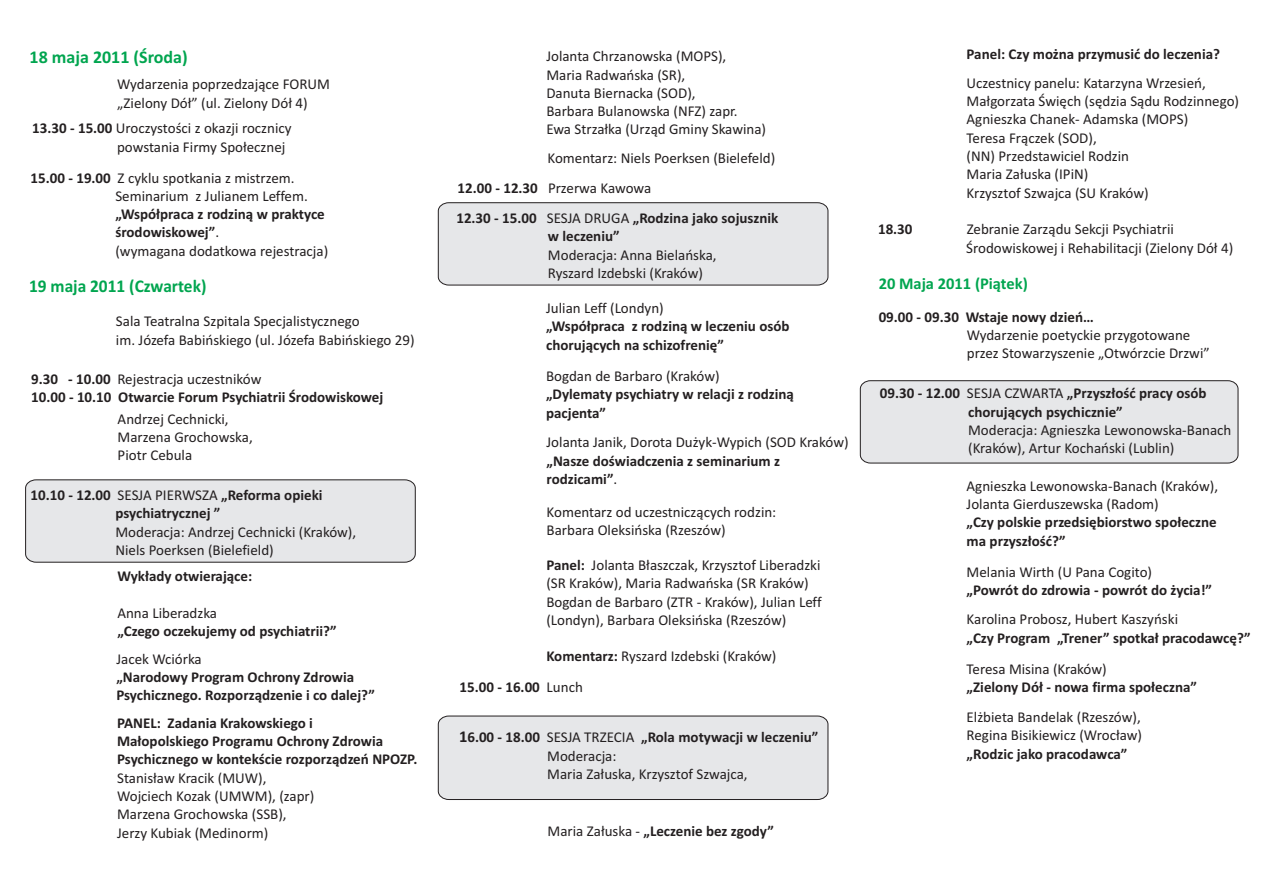
<style>
.page{position:relative;width:1263px;height:893px;background:#fff}
.page>*{position:absolute;margin:0;border:0;box-sizing:border-box;transform-origin:0 0}
.t1{font:700 18px "Calibri";color:#00a54f;scale:.96 1}
.t2{font:700 18px "Calibri";color:#00a54f}
.t3{font:700 16.5px "Calibri";color:#00a54f}
.t4{font:15px/18.3px "Calibri";color:#231f20}
.t5{font:700 15px/18.3px "Calibri";color:#231f20}
.s1{font-weight:700}
.s2{font-weight:400}
.s3{font-weight:700;font-size:16.5px}
</style>
<div class="page">
<div style="left:437px;top:202px;width:392px;height:84px;background:#e6e7e9"></div>
<div style="left:25px;top:479px;width:391px;height:84px;background:#e6e7e9"></div>
<div style="left:859px;top:380px;width:380px;height:84px;background:#e6e7e9"></div>
<div style="left:437px;top:715px;width:392px;height:85px;background:#e6e7e9"></div>
<p class="t2" style="left:30px;top:49px;width:160px">18 maja 2011 (Środa)</p>
<p class="t4" style="left:117px;top:77px;width:214px">Wydarzenia poprzedzające FORUM „Zielony Dół” (ul. Zielony Dół 4)</p>
<p class="t4" style="left:117px;top:121px;width:176px;text-indent:-85px"><span class="s1">13.30 - 15.00</span> Uroczystości z okazji rocznicy powstania Firmy Społecznej</p>
<p class="t4" style="left:115px;top:170px;width:194px;text-indent:-85px"><span class="s1">15.00 - 19.00</span> Z cyklu spotkania z mistrzem.<br>Seminarium z Julianem Leffem.</p>
<p class="t5" style="left:115px;top:206px;width:214px">„Współpraca z rodziną w praktyce środowiskowej”<span class="s2">.<br>(wymagana dodatkowa rejestracja)</span></p>
<p class="t1" style="left:29px;top:278px;width:186px">19 maja 2011 (Czwartek)</p>
<p class="t4" style="left:116px;top:313px;width:300px">Sala Teatralna Szpitala Specjalistycznego<br>im. Józefa Babińskiego (ul. Józefa Babińskiego 29)</p>
<p class="t5" style="left:31px;top:371px;width:354px">9.30 - 10.00 <span class="s2">Rejestracja uczestników<br></span>10.00 - 10.10 Otwarcie Forum Psychiatrii Środowiskowej</p>
<p class="t4" style="left:118px;top:411px;width:137px">Andrzej Cechnicki,<br>Marzena Grochowska,<br>Piotr Cebula</p>
<p class="t5" style="left:115px;top:487px;width:209px;text-indent:-85px">10.10 - 12.00 <span class="s2">SESJA PIERWSZA</span> „Reforma opieki psychiatrycznej ”</p>
<p class="t4" style="left:115px;top:524px;width:242px">Moderacja: Andrzej Cechnicki (Kraków),<br>Niels Poerksen (Bielefield)</p>
<p class="t5" style="left:117px;top:568px;width:136px">Wykłady otwierające:</p>
<p class="t4" style="left:117px;top:605px;width:101px">Anna Liberadzka</p>
<p class="t5" style="left:117px;top:623px;width:221px">„Czego oczekujemy od psychiatrii?”</p>
<p class="t4" style="left:116px;top:651px;width:87px">Jacek Wciórka</p>
<p class="t5" style="left:116px;top:669px;width:260px">„Narodowy Program Ochrony Zdrowia<br>Psychicznego. Rozporządzenie i co dalej?”</p>
<p class="t5" style="left:117px;top:715px;width:302px">PANEL: Zadania Krakowskiego i<br>Małopolskiego Programu Ochrony Zdrowia<br>Psychicznego w kontekście rozporządzeń NPOZP.</p>
<p class="t4" style="left:117px;top:770px;width:199px">Stanisław Kracik (MUW),<br>Wojciech Kozak (UMWM), (zapr)<br>Marzena Grochowska (SSB),<br>Jerzy Kubiak (Medinorm)</p>
<p class="t4" style="left:546px;top:48px;width:221px">Jolanta Chrzanowska (MOPS),<br>Maria Radwańska (SR),<br>Danuta Biernacka (SOD),<br>Barbara Bulanowska (NFZ) zapr.<br>Ewa Strzałka (Urząd Gminy Skawina)</p>
<p class="t4" style="left:547px;top:150px;width:229px">Komentarz: Niels Poerksen (Bielefeld)</p>
<p class="t5" style="left:456px;top:174px;width:323px;line-height:30.3px">12.00 - 12.30 <span class="s2">Przerwa Kawowa<br></span>12.30 - 15.00 <span class="s2">SESJA DRUGA</span> „Rodzina jako sojusznik</p>
<p class="t5" style="left:548px;top:228px;width:73px">w leczeniu”</p>
<p class="t4" style="left:548px;top:247px;width:170px">Moderacja: Anna Bielańska,<br>Ryszard Izdebski (Kraków)</p>
<p class="t4" style="left:546px;top:300px;width:119px">Julian Leff (Londyn)</p>
<p class="t5" style="left:546px;top:318px;width:245px">„Współpraca z rodziną w leczeniu osób chorujących na schizofrenię”</p>
<p class="t4" style="left:546px;top:368px;width:175px">Bogdan de Barbaro (Kraków)</p>
<p class="t5" style="left:546px;top:386px;width:249px">„Dylematy psychiatry w relacji z rodziną pacjenta”</p>
<p class="t4" style="left:546px;top:434px;width:304px">Jolanta Janik, Dorota Dużyk-Wypich (SOD Kraków)</p>
<p class="t5" style="left:546px;top:453px;width:235px">„Nasze doświadczenia z seminarium z rodzicami”<span class="s2">.</span></p>
<p class="t4" style="left:547px;top:504px;width:231px">Komentarz od uczestniczących rodzin:<br>Barbara Oleksińska (Rzeszów)</p>
<p class="t4" style="left:546px;top:557px;width:277px"><span class="s1">Panel:</span> Jolanta Błaszczak, Krzysztof Liberadzki (SR Kraków), Maria Radwańska (SR Kraków)<br>Bogdan de Barbaro (ZTR - Kraków), Julian Leff (Londyn), Barbara Oleksińska (Rzeszów)</p>
<p class="t4" style="left:546px;top:649px;width:232px"><span class="s1">Komentarz:</span> Ryszard Izdebski (Kraków)</p>
<p class="t5" style="left:460px;top:679px;width:125px">15.00 - 16.00 <span class="s2">Lunch</span></p>
<p class="t4" style="left:547px;top:729px;width:273px;text-indent:-88px"><span class="s3">1</span><span class="s1">6.00 - 18.00</span> SESJA TRZECIA <span class="s1">„Rola motywacji w leczeniu”<br></span>Moderacja:<br>Maria Załuska, Krzysztof Szwajca,</p>
<p class="t5" style="left:548px;top:823px;width:228px"><span class="s2">Maria Załuska -</span> „Leczenie bez zgody”</p>
<p class="t5" style="left:967px;top:46px;width:255px">Panel: Czy można przymusić do leczenia?</p>
<p class="t4" style="left:967px;top:75px;width:274px">Uczestnicy panelu: Katarzyna Wrzesień,<br>Małgorzata Święch (sędzia Sądu Rodzinnego)<br>Agnieszka Chanek- Adamska (MOPS)<br>Teresa Frączek (SOD),<br>(NN) Przedstawiciel Rodzin<br>Maria Załuska (IPiN)<br>Krzysztof Szwajca (SU Kraków)</p>
<p class="t5" style="left:878px;top:221px;width:36px">18.30</p>
<p class="t4" style="left:966px;top:221px;width:269px">Zebranie Zarządu Sekcji Psychiatrii<br>Środowiskowej i Rehabilitacji (Zielony Dół 4)</p>
<p class="t3" style="left:879px;top:276px;width:151px">20 Maja 2011 (Piątek)</p>
<p class="t5" style="left:879px;top:309px;width:217px">09.00 - 09.30 Wstaje nowy dzień…</p>
<p class="t4" style="left:967px;top:327px;width:245px">Wydarzenie poetyckie przygotowane przez Stowarzyszenie „Otwórzcie Drzwi”</p>
<p class="t5" style="left:880px;top:385px;width:328px;text-align:center">09.30 - 12.00 <span class="s2">SESJA CZWARTA</span> „Przyszłość pracy osób chorujących psychicznie”</p>
<p class="t4" style="left:968px;top:422px;width:265px">Moderacja: Agnieszka Lewonowska-Banach (Kraków), Artur Kochański (Lublin)</p>
<p class="t4" style="left:967px;top:478px;width:253px">Agnieszka Lewonowska-Banach (Kraków),<br>Jolanta Gierduszewska (Radom)</p>
<p class="t5" style="left:967px;top:514px;width:252px">„Czy polskie przedsiębiorstwo społeczne ma przyszłość?”</p>
<p class="t4" style="left:967px;top:564px;width:187px">Melania Wirth (U Pana Cogito)</p>
<p class="t5" style="left:967px;top:582px;width:247px">„Powrót do zdrowia - powrót do życia!”</p>
<p class="t4" style="left:967px;top:611px;width:213px">Karolina Probosz, Hubert Kaszyński</p>
<p class="t5" style="left:967px;top:630px;width:286px">„Czy Program „Trener” spotkał pracodawcę?”</p>
<p class="t4" style="left:967px;top:661px;width:142px">Teresa Misina (Kraków)</p>
<p class="t4" style="left:967px;top:709px;width:177px">Elżbieta Bandelak (Rzeszów),<br>Regina Bisikiewicz (Wrocław)</p>
<p class="t5" style="left:967px;top:746px;width:162px">„Rodzic jako pracodawca”</p>
<p class="t5" style="left:967px;top:679px;width:232px">„Zielony Dół - nowa firma społeczna”</p>
</div>
